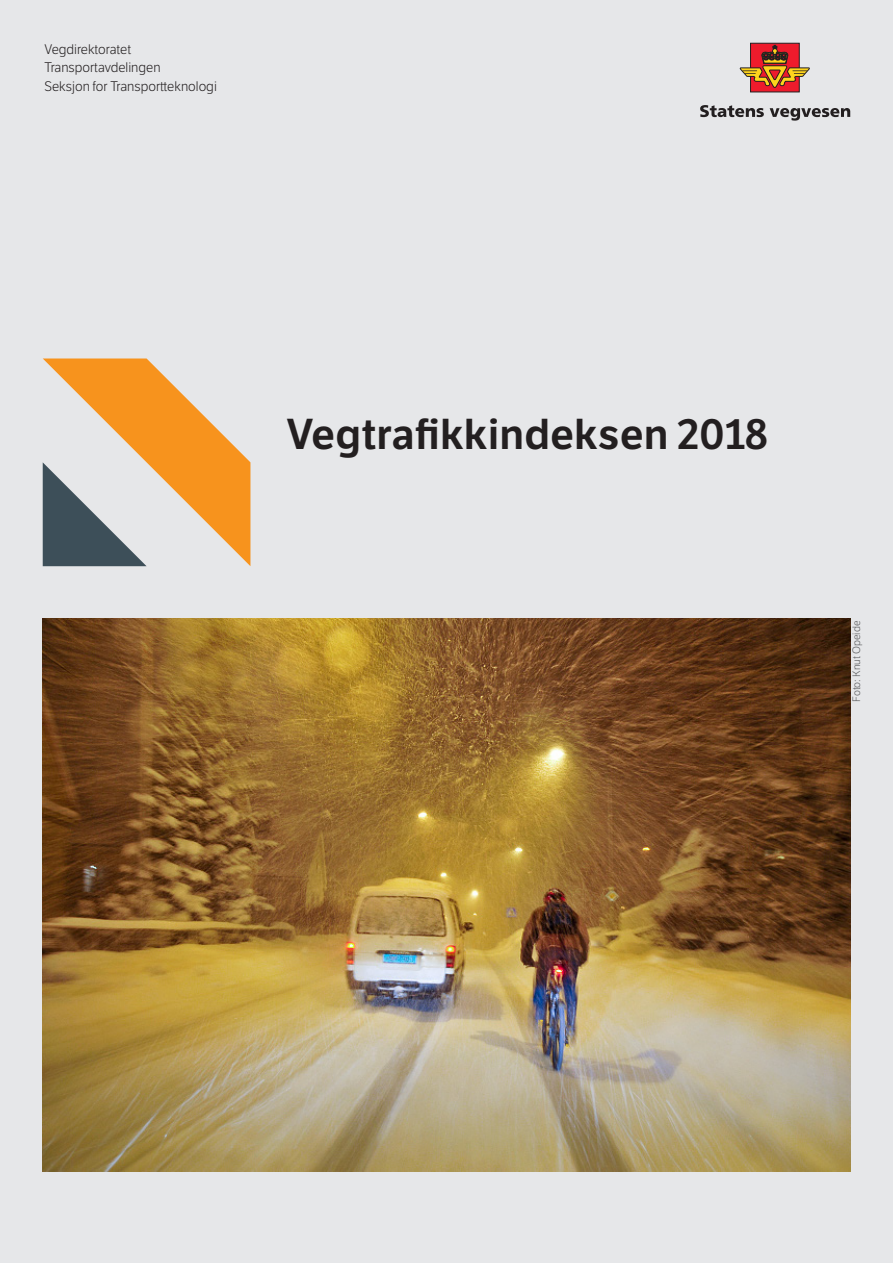
<style>
.page{position:relative;width:893px;height:1263px;background:#e6e7e9}
.page>*{position:absolute;margin:0;border:0;box-sizing:border-box;transform-origin:0 0}
.t1{font:600 42px "LFT Etica";color:#231f20}
.t2{font:300 13.5px/18.3px "LFT Etica";color:#231f20}
.t3{font:300 10.5px "LFT Etica";color:#57585a}
</style>
<div class="page">
<svg style="left:43px;top:358px;width:207px;height:208px"></svg>
<img style="left:42px;top:619px;width:808px;height:552px">
<svg style="left:700px;top:105px;width:64px;height:12px"></svg>
<svg style="left:770px;top:108px;width:80px;height:13px"></svg>
<div style="left:750px;top:43px;width:50px;height:49px;background:#ee1b2c;border:1px solid #231f20"></div>
<svg style="left:739px;top:44px;width:71px;height:45px"></svg>
<p class="t2" style="left:44px;top:41px;width:174px">Vegdirektoratet<br>Transportavdelingen<br>Seksjon for Transportteknologi</p>
<h1 class="t1" style="left:286px;top:409px;width:483px">Vegtrafikkindeksen 2018</h1>
<p class="t3" style="left:851px;top:701px;width:82px;rotate:-90deg">Foto: Knut Opeide</p>
</div>
